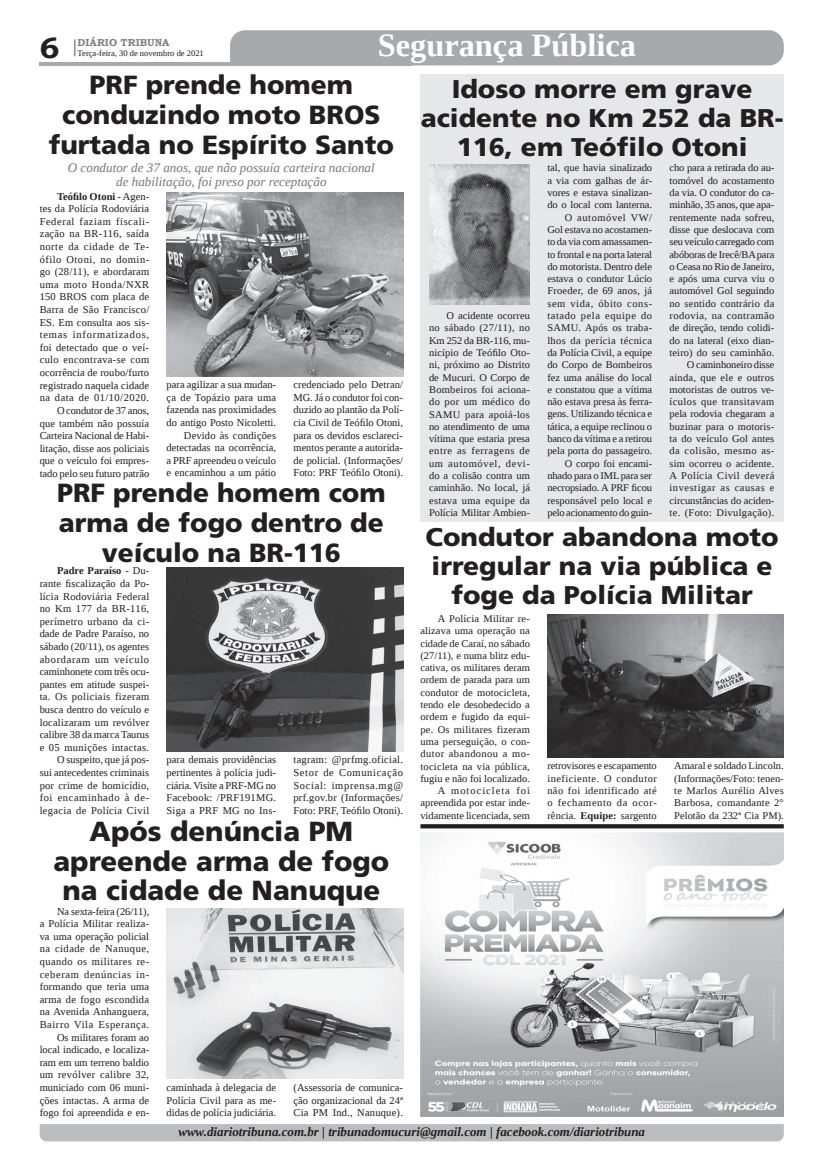
<style>
.page{position:relative;width:821px;height:1166px;background:#fff}
.page>*{position:absolute;margin:0;border:0;box-sizing:border-box;transform-origin:0 0}
.t1{font:700 32.38px "Liberation Serif";color:#fff}
.t2{font:700 29.31px "Bookman Old Style";color:#231f20}
.t3{font:900 27.56px/29.8px "Frutiger LT Std";color:#231f20;text-align:center}
.t4{font:900 26.25px/29.8px "Frutiger LT Std";color:#231f20;text-align:center}
.t5{font:900 25.64px/29.1px "Frutiger LT Std";color:#231f20;text-align:center}
.t6{font:italic 13.12px/14.9px "Liberation Serif";color:#76787b;text-align:center}
.t7{font:italic 700 12.95px "Liberation Serif";color:#231f20}
.t8{font:10.5px/12.6px "Liberation Serif";letter-spacing:.01em;color:#231f20;text-align:justify}
.t9{font:10.24px/12.3px "Liberation Serif";color:#231f20;text-align:justify}
.t10{font:700 10.06px "Bookman Old Style";color:#808285}
.t11{font:8.4px "Liberation Serif";color:#231f20}
.s1{font-weight:700}
</style>
<div class="page">
<svg style="left:74px;top:39px;width:2px;height:17px"></svg>
<hr style="left:40px;top:62px;width:372px;height:3px;background:#a8a9ad">
<div style="left:230px;top:30px;width:554px;height:35px;background:#a8a9ad"></div>
<div style="left:40px;top:1124px;width:744px;height:17px;background:#bcbdc0"></div>
<div style="left:420px;top:74px;width:364px;height:447px;background:#e6e7e9"></div>
<img style="left:420px;top:833px;width:364px;height:283px">
<img style="left:429px;top:164px;width:101px;height:141px">
<img style="left:547px;top:615px;width:237px;height:143px">
<img style="left:167px;top:567px;width:236px;height:184px">
<img style="left:167px;top:192px;width:236px;height:184px">
<img style="left:167px;top:908px;width:236px;height:171px">
<svg style="left:420px;top:824px;width:364px;height:4px"></svg>
<h1 class="t1" style="left:378px;top:24px;width:260px">Segurança Pública</h1>
<h3 class="t4" style="left:49px;top:70px;width:347px">PRF prende homem conduzindo moto BROS furtada no Espírito Santo</h3>
<p class="t10" style="left:78px;top:35px;width:93px">DIÁRIO TRIBUNA</p>
<h2 class="t2" style="left:40px;top:27px;width:21px">6</h2>
<p class="t11" style="left:78px;top:48px;width:128px">Terça-feira, 30 de novembro de 2021</p>
<h3 class="t5" style="left:421px;top:74px;width:364px">Idoso morre em grave acidente no Km 252 da BR-<br>116, em Teófilo Otoni</h3>
<p class="t6" style="left:68px;top:160px;width:308px">O condutor de 37 anos, que não possuía carteira nacional de habilitação, foi preso por receptação</p>
<p class="t8" style="left:40px;top:190px;width:111px;text-align:right"><span class="s1">Teófilo Otoni</span> - Agen-<br>tes da Polícia Rodoviária<br>Federal faziam fiscali&shy;zação na BR-116, saída norte da cidade de Te&shy;ófilo Otoni, no domin&shy;go (28/11), e abordaram uma moto Honda/NXR<br>150 BROS com placa de<br>Barra de São Francisco/<br>ES. Em consulta aos sis&shy;temas informatizados, foi detectado que o veí&shy;culo encontrava-se com ocorrência de roubo/furto registrado naquela cidade na data de 01/10/2020.<br>O condutor de 37 anos, que também não possuía<br>Carteira Nacional de Habi&shy;litação, disse aos policiais que o veículo foi empres&shy;tado pelo seu futuro patrão</p>
<p class="t8" style="left:167px;top:378px;width:111px;text-align:right">para agilizar a sua mudan&shy;ça de Topázio para uma fazenda nas proximidades do antigo Posto Nicoletti.<br>Devido às condições detectadas na ocorrência, a PRF apreendeu o veículo e encaminhou a um pátio</p>
<p class="t8" style="left:294px;top:378px;width:111px">credenciado pelo Detran/ MG. Já o condutor foi con&shy;duzido ao plantão da Polí&shy;cia Civil de Teófilo Otoni, para os devidos esclareci&shy;mentos perante a autorida&shy;de policial. (Informações/ Foto: PRF Teófilo Otoni).</p>
<h3 class="t4" style="left:57px;top:478px;width:330px">PRF prende homem com arma de fogo dentro de veículo na BR-116</h3>
<p class="t8" style="left:40px;top:564px;width:111px;text-align:right"><span class="s1">Padre Paraíso</span> - Du&shy;rante fiscalização da Po&shy;lícia Rodoviária Federal no Km 177 da BR-116, perímetro urbano da ci&shy;dade de Padre Paraíso, no sábado (20/11), os agentes abordaram um veículo caminhonete com três ocu&shy;pantes em atitude suspei&shy;ta. Os policiais fizeram busca dentro do veículo e localizaram um revólver calibre 38 da marca Taurus e 05 munições intactas.<br>O suspeito, que já pos-<br>sui antecedentes criminais por crime de homicídio, foi encaminhado à de&shy;legacia de Polícia Civil</p>
<p class="t8" style="left:167px;top:753px;width:111px">para demais providências pertinentes à polícia judi&shy;ciária. Visite a PRF-MG no Facebook: /PRF191MG.<br>Siga a PRF MG no Ins-</p>
<p class="t8" style="left:294px;top:753px;width:111px">tagram: @prfmg.oficial.<br>Setor de Comunicação Social: imprensa.mg@ prf.gov.br (Informações/ Foto: PRF, Teófilo Otoni).</p>
<h3 class="t3" style="left:53px;top:816px;width:337px">Após denúncia PM apreende arma de fogo na cidade de Nanuque</h3>
<p class="t8" style="left:40px;top:905px;width:111px;text-align:right">Na sexta-feira (26/11),<br>a Polícia Militar realiza&shy;va uma operação policial na cidade de Nanuque, quando os militares re&shy;ceberam denúncias in&shy;formando que teria uma arma de fogo escondida na Avenida Anhanguera,<br>Bairro Vila Esperança.<br>Os militares foram ao local indicado, e localiza&shy;ram em um terreno baldio um revólver calibre 32, municiado com 06 muni&shy;ções intactas. A arma de fogo foi apreendida e en-</p>
<p class="t8" style="left:167px;top:1081px;width:111px">caminhada à delegacia de Polícia Civil para as me&shy;didas de polícia judiciária.</p>
<p class="t8" style="left:294px;top:1081px;width:111px">(Assessoria de comunica&shy;ção organizacional da 24ª Cia PM Ind., Nanuque).</p>
<p class="t9" style="left:429px;top:309px;width:102px;text-indent:17px">O acidente ocorreu no sábado (27/11), no Km 252 da BR-116, mu&shy;nicípio de Teófilo Oto&shy;ni, próximo ao Distrito de Mucuri. O Corpo de Bombeiros foi aciona&shy;do por um médico do SAMU para apoiá-los no atendimento de uma vítima que estaria presa entre as ferragens de um automóvel, devi&shy;do a colisão contra um caminhão. No local, já estava uma equipe da Polícia Militar Ambien-</p>
<p class="t9" style="left:547px;top:162px;width:106px;text-align:right">tal, que havia sinalizado a via com galhas de ár&shy;vores e estava sinalizan&shy;do o local com lanterna.<br>O automóvel VW/<br>Gol estava no acostamen&shy;to da via com amassamen&shy;to frontal e na porta lateral do motorista. Dentro dele estava o condutor Lúcio<br>Froeder, de 69 anos, já sem vida, óbito cons&shy;tatado pela equipe do<br>SAMU. Após os traba&shy;lhos da perícia técnica da Polícia Civil, a equipe do Corpo de Bombeiros fez uma análise do local e constatou que a vítima não estava presa às ferra&shy;gens. Utilizando técnica e tática, a equipe reclinou o banco da vítima e a retirou pela porta do passageiro.<br>O corpo foi encami&shy;nhado para o IML para ser necropsiado. A PRF ficou responsável pelo local e pelo acionamento do guin-</p>
<p class="t9" style="left:670px;top:162px;width:106px;text-align:right">cho para a retirada do au&shy;tomóvel do acostamento da via. O condutor do ca&shy;minhão, 35 anos, que apa&shy;rentemente nada sofreu, disse que deslocava com seu veículo carregado com abóboras de Irecê/BA para o Ceasa no Rio de Janeiro, e após uma curva viu o automóvel Gol seguindo no sentido contrário da rodovia, na contramão de direção, tendo colidi&shy;do na lateral (eixo dian&shy;teiro) do seu caminhão.<br>O caminhoneiro disse ainda, que ele e outros motoristas de outros ve&shy;ículos que transitavam pela rodovia chegaram a buzinar para o motoris&shy;ta do veículo Gol antes da colisão, mesmo as&shy;sim ocorreu o acidente.<br>A Polícia Civil deverá investigar as causas e circunstâncias do aciden&shy;te. (Foto: Divulgação).</p>
<h3 class="t5" style="left:426px;top:522px;width:355px">Condutor abandona moto irregular na via pública e foge da Polícia Militar</h3>
<p class="t9" style="left:420px;top:612px;width:111px;text-align:right">A Polícia Militar re&shy;alizava uma operação na cidade de Caraí, no sábado (27/11), e numa blitz edu&shy;cativa, os militares deram ordem de parada para um condutor de motocicleta, tendo ele desobedecido a ordem e fugido da equi&shy;pe. Os militares fizeram uma perseguição, o con&shy;dutor abandonou a mo&shy;tocicleta na via pública, fugiu e não foi localizado.<br>A motocicleta foi apreendida por estar inde&shy;vidamente licenciada, sem</p>
<p class="t9" style="left:547px;top:760px;width:111px">retrovisores e escapamento ineficiente. O condutor não foi identificado até o fechamento da ocor&shy;rência. <span class="s1">Equipe:</span> sargento</p>
<p class="t9" style="left:674px;top:760px;width:111px">Amaral e soldado Lincoln. (Informações/Foto: tenen&shy;te Marlos Aurélio Alves Barbosa, comandante 2° Pelotão da 232ª Cia PM).</p>
<p class="t7" style="left:178px;top:1123px;width:468px">www.diariotribuna.com.br | tribunadomucuri@gmail.com | facebook.com/diariotribuna</p>
</div>
